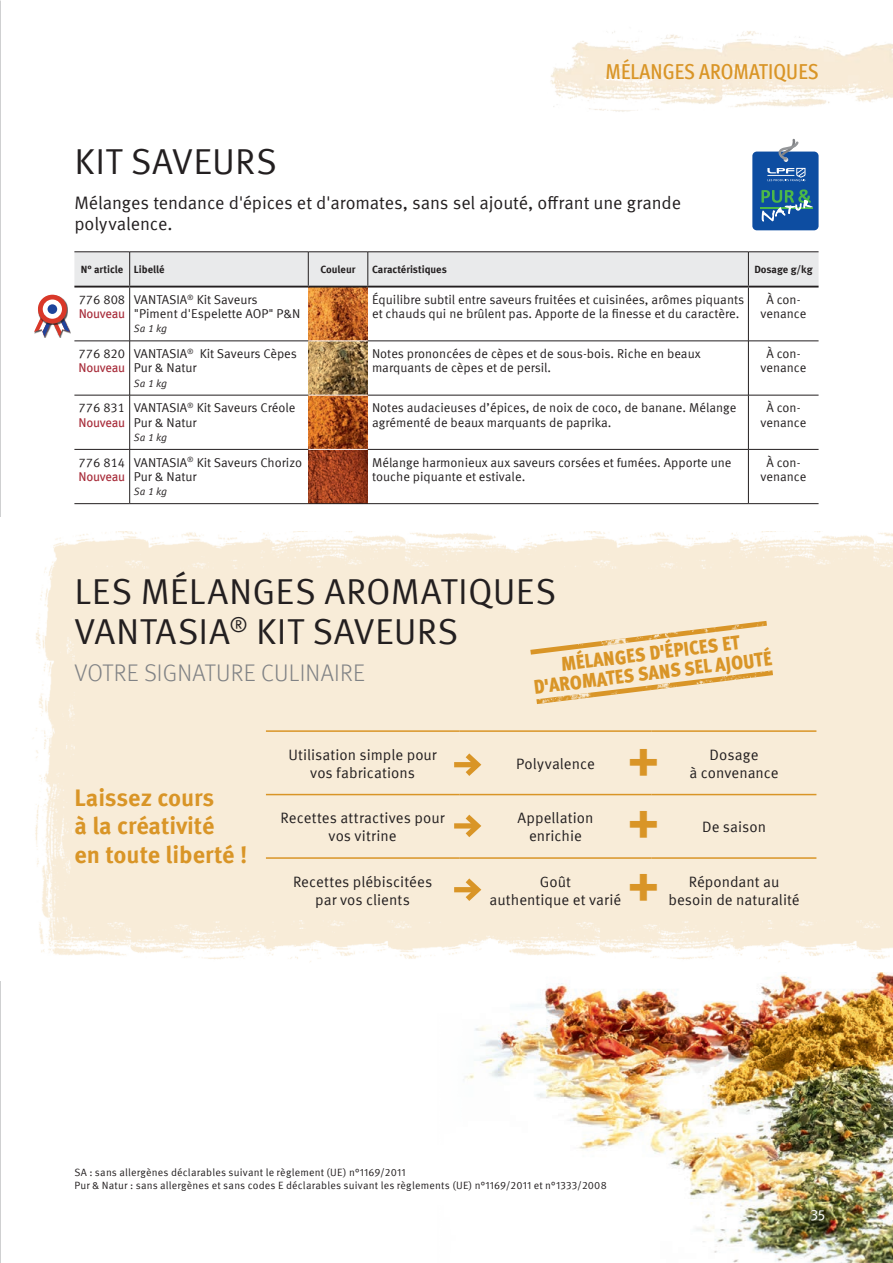
<style>
.page{position:relative;width:893px;height:1263px;background:#fff}
.page>*{position:absolute;margin:0;border:0;box-sizing:border-box;transform-origin:0 0}
.t1{font:900 42.75px/62.6px "Meta Pro";color:#d99527;text-align:justify}
.t2{font:36px/39.6px "Meta Pro";letter-spacing:.01em;color:#231f20}
.t3{font:700 24px/28.8px "Meta Pro";color:#d99527}
.t4{font:300 24px "Meta Pro";letter-spacing:.01em;color:#808285}
.t5{font:500 condensed 21.6px "Meta Pro";letter-spacing:.005em;color:#d99527}
.t6{font:900 condensed 19.65px/19.6px "Meta Pro";color:#d99527;text-align:center}
.t7{font:18px/21.6px "Meta Pro";letter-spacing:-.01em;color:#231f20}
.t8{font:15px/18px "Meta Pro";color:#231f20;text-align:center}
.t9{font:15px "Meta Pro";color:#fff}
.t10{font:12.75px/14.2px "Meta Pro";color:#231f20}
.t11{font:12.75px "Meta Pro";letter-spacing:-.025em;color:#a72b39}
.t12{font:10.5px/12.6px "Meta Pro";letter-spacing:.02em;color:#231f20}
.t13{font:700 10.5px "Meta Pro";color:#231f20}
.t14{font:italic 10.5px "Meta Pro";letter-spacing:-.01em;color:#231f20}
</style>
<div class="page">
<img style="left:0;top:0;width:1px;height:1263px">
<img style="left:465px;top:972px;width:428px;height:291px">
<svg style="left:804px;top:1205px;width:26px;height:21px"></svg>
<img style="left:550px;top:31px;width:343px;height:81px">
<div style="left:17px;top:531px;width:876px;height:433px;background:#f8ecd8"></div>
<img style="left:0;top:517px;width:507px;height:51px">
<img style="left:507px;top:531px;width:386px;height:37px">
<img style="left:498px;top:920px;width:395px;height:44px">
<img style="left:74px;top:920px;width:424px;height:44px">
<img style="left:0;top:523px;width:74px;height:457px">
<img style="left:308px;top:342px;width:60px;height:107px">
<svg style="left:308px;top:450px;width:60px;height:53px"></svg>
<svg style="left:308px;top:288px;width:60px;height:53px"></svg>
<div style="left:74px;top:253px;width:745px;height:33px;background:#e9eaeb"></div>
<hr style="left:748px;top:395px;width:1px;height:54px;background:#231f20">
<hr style="left:129px;top:252px;width:1px;height:34px;background:#231f20">
<hr style="left:748px;top:252px;width:1px;height:34px;background:#231f20">
<hr style="left:74px;top:252px;width:56px;height:1px;background:#231f20">
<hr style="left:130px;top:252px;width:178px;height:1px;background:#231f20">
<hr style="left:308px;top:252px;width:60px;height:1px;background:#231f20">
<hr style="left:368px;top:252px;width:380px;height:1px;background:#231f20">
<hr style="left:748px;top:252px;width:71px;height:1px;background:#231f20">
<hr style="left:308px;top:395px;width:60px;height:1px;background:#fff">
<hr style="left:748px;top:341px;width:1px;height:54px;background:#231f20">
<hr style="left:748px;top:395px;width:71px;height:1px;background:#231f20">
<hr style="left:748px;top:288px;width:1px;height:53px;background:#231f20">
<hr style="left:748px;top:450px;width:1px;height:53px;background:#231f20">
<hr style="left:748px;top:449px;width:71px;height:1px;background:#231f20">
<hr style="left:748px;top:341px;width:71px;height:1px;background:#231f20">
<hr style="left:748px;top:503px;width:71px;height:1px;background:#231f20">
<hr style="left:308px;top:252px;width:1px;height:34px;background:#231f20">
<hr style="left:368px;top:252px;width:1px;height:34px;background:#231f20">
<hr style="left:308px;top:503px;width:60px;height:1px;background:#231f20">
<hr style="left:74px;top:286px;width:56px;height:2px;background:#231f20">
<hr style="left:130px;top:286px;width:178px;height:2px;background:#231f20">
<hr style="left:368px;top:286px;width:380px;height:2px;background:#231f20">
<hr style="left:748px;top:286px;width:71px;height:2px;background:#231f20">
<hr style="left:308px;top:286px;width:60px;height:2px;background:#231f20">
<hr style="left:129px;top:288px;width:1px;height:53px;background:#231f20">
<hr style="left:129px;top:341px;width:1px;height:54px;background:#231f20">
<hr style="left:129px;top:395px;width:1px;height:54px;background:#231f20">
<hr style="left:129px;top:450px;width:1px;height:53px;background:#231f20">
<hr style="left:74px;top:341px;width:56px;height:1px;background:#231f20">
<hr style="left:130px;top:341px;width:178px;height:1px;background:#231f20">
<hr style="left:368px;top:341px;width:380px;height:1px;background:#231f20">
<hr style="left:74px;top:395px;width:56px;height:1px;background:#231f20">
<hr style="left:130px;top:395px;width:178px;height:1px;background:#231f20">
<hr style="left:368px;top:395px;width:380px;height:1px;background:#231f20">
<hr style="left:74px;top:449px;width:56px;height:1px;background:#231f20">
<hr style="left:130px;top:449px;width:178px;height:1px;background:#231f20">
<hr style="left:368px;top:449px;width:380px;height:1px;background:#231f20">
<hr style="left:74px;top:503px;width:56px;height:1px;background:#231f20">
<hr style="left:130px;top:503px;width:178px;height:1px;background:#231f20">
<hr style="left:368px;top:503px;width:380px;height:1px;background:#231f20">
<hr style="left:266px;top:794px;width:193px;height:1px;background:#d99527">
<hr style="left:459px;top:794px;width:193px;height:1px;background:#d99527">
<hr style="left:652px;top:794px;width:164px;height:1px;background:#d99527">
<hr style="left:266px;top:857px;width:193px;height:2px;background:#d99527">
<hr style="left:459px;top:857px;width:193px;height:2px;background:#d99527">
<hr style="left:652px;top:857px;width:164px;height:2px;background:#d99527">
<hr style="left:266px;top:730px;width:193px;height:2px;background:#d99527">
<hr style="left:459px;top:730px;width:193px;height:2px;background:#d99527">
<hr style="left:652px;top:730px;width:164px;height:2px;background:#d99527">
<div style="left:45px;top:301px;width:26px;height:37px;background:#231f20;opacity:.75"></div>
<div style="left:34px;top:301px;width:26px;height:37px;background:#231f20;opacity:.75"></div>
<svg style="left:34px;top:301px;width:36px;height:36px"></svg>
<div style="left:38px;top:295px;width:30px;height:29px;background:#231f20;opacity:.75"></div>
<div style="left:38px;top:295px;width:29px;height:29px;background:#d93829;border-radius:50%"></div>
<svg style="left:43px;top:299px;width:19px;height:20px"></svg>
<div style="left:48px;top:304px;width:9px;height:10px;background:#1d449b;border-radius:50%"></div>
<div style="left:752px;top:152px;width:67px;height:78px;background:#0d4da1;border-radius:4px"></div>
<hr style="left:760px;top:207px;width:53px;height:2px;background:#4cb848">
<svg style="left:774px;top:139px;width:27px;height:23px"></svg>
<svg style="left:761px;top:189px;width:51px;height:32px"></svg>
<svg style="left:767px;top:168px;width:39px;height:14px"></svg>
<img style="left:530px;top:621px;width:237px;height:34px">
<img style="left:536px;top:670px;width:237px;height:34px">
<div style="left:454px;top:762px;width:23px;height:5px;background:#d99527"></div>
<svg style="left:460px;top:753px;width:22px;height:23px"></svg>
<div style="left:454px;top:823px;width:23px;height:5px;background:#d99527"></div>
<svg style="left:460px;top:814px;width:22px;height:23px"></svg>
<div style="left:454px;top:887px;width:23px;height:5px;background:#d99527"></div>
<svg style="left:460px;top:878px;width:22px;height:23px"></svg>
<h3 class="t5" style="left:606px;top:55px;width:215px">MÉLANGES AROMATIQUES</h3>
<h2 class="t2" style="left:75px;top:139px;width:204px">KIT SAVEURS</h2>
<h3 class="t7" style="left:74px;top:191px;width:608px">Mélanges tendance d'épices et d'aromates, sans sel ajouté, offrant une grande polyvalence.</h3>
<p class="t13" style="left:81px;top:261px;width:85px">N° article Libellé</p>
<p class="t13" style="left:321px;top:261px;width:36px">Couleur</p>
<p class="t13" style="left:372px;top:261px;width:76px">Caractéristiques</p>
<p class="t13" style="left:754px;top:261px;width:60px">Dosage g/kg</p>
<p class="t10" style="left:79px;top:291px;width:48px">776 808</p>
<p class="t11" style="left:79px;top:304px;width:48px">Nouveau</p>
<p class="t10" style="left:372px;top:291px;width:374px">Équilibre subtil entre saveurs fruitées et cuisinées, arômes piquants et chauds qui ne brûlent pas. Apporte de la finesse et du caractère.</p>
<p class="t10" style="left:761px;top:291px;width:47px;text-align:center">À con&shy;venance</p>
<p class="t10" style="left:134px;top:291px;width:168px">VANTASIA<sup>®</sup> Kit Saveurs "Piment d'Espelette AOP" P&amp;N</p>
<p class="t14" style="left:134px;top:321px;width:35px">Sa 1 kg</p>
<p class="t10" style="left:79px;top:346px;width:48px">776 820</p>
<p class="t11" style="left:79px;top:358px;width:48px">Nouveau</p>
<p class="t10" style="left:134px;top:346px;width:165px">VANTASIA<sup>®</sup> Kit Saveurs Cèpes<br>Pur &amp; Natur</p>
<p class="t14" style="left:134px;top:375px;width:35px">Sa 1 kg</p>
<p class="t10" style="left:372px;top:346px;width:330px">Notes prononcées de cèpes et de sous-bois. Riche en beaux marquants de cèpes et de persil.</p>
<p class="t10" style="left:761px;top:346px;width:47px;text-align:center">À con&shy;venance</p>
<p class="t10" style="left:79px;top:400px;width:48px">776 831</p>
<p class="t11" style="left:79px;top:412px;width:48px">Nouveau</p>
<p class="t10" style="left:134px;top:400px;width:163px">VANTASIA<sup>®</sup> Kit Saveurs Créole<br>Pur &amp; Natur</p>
<p class="t14" style="left:134px;top:429px;width:35px">Sa 1 kg</p>
<p class="t10" style="left:372px;top:400px;width:366px">Notes audacieuses d’épices, de noix de coco, de banane. Mélange agrémenté de beaux marquants de paprika.</p>
<p class="t10" style="left:761px;top:400px;width:47px;text-align:center">À con&shy;venance</p>
<p class="t10" style="left:79px;top:454px;width:48px">776 814</p>
<p class="t11" style="left:79px;top:467px;width:48px">Nouveau</p>
<p class="t10" style="left:134px;top:454px;width:170px">VANTASIA<sup>®</sup> Kit Saveurs Chorizo<br>Pur &amp; Natur</p>
<p class="t14" style="left:134px;top:484px;width:35px">Sa 1 kg</p>
<p class="t10" style="left:372px;top:454px;width:361px">Mélange harmonieux aux saveurs corsées et fumées. Apporte une touche piquante et estivale.</p>
<p class="t10" style="left:761px;top:454px;width:47px;text-align:center">À con&shy;venance</p>
<h2 class="t2" style="left:75px;top:569px;width:483px">LES MÉLANGES AROMATIQUES<br>VANTASIA<sup>®</sup> KIT SAVEURS</h2>
<h3 class="t6" style="left:530px;top:657px;width:241px;rotate:-7deg">MÉLANGES D'ÉPICES ET<br>D'AROMATES SANS SEL AJOUTÉ</h3>
<h3 class="t4" style="left:75px;top:656px;width:292px">VOTRE SIGNATURE CULINAIRE</h3>
<h3 class="t3" style="left:74px;top:781px;width:174px">Laissez cours<br>à la créativité<br>en toute liberté !</h3>
<p class="t8" style="left:288px;top:744px;width:150px">Utilisation simple pour vos fabrications</p>
<p class="t8" style="left:516px;top:753px;width:80px">Polyvalence</p>
<p class="t8" style="left:689px;top:744px;width:91px">Dosage<br>à convenance</p>
<p class="t8" style="left:280px;top:808px;width:166px">Recettes attractives pour vos vitrine</p>
<p class="t8" style="left:518px;top:808px;width:77px">Appellation enrichie</p>
<p class="t8" style="left:702px;top:817px;width:66px">De saison</p>
<p class="t8" style="left:293px;top:871px;width:141px">Recettes plébiscitées par vos clients</p>
<p class="t8" style="left:490px;top:871px;width:133px">Goût<br>authentique et varié</p>
<p class="t8" style="left:668px;top:871px;width:133px">Répondant au besoin de naturalité</p>
<h1 class="t1" style="left:628px;top:729px;width:32px">+ + +</h1>
<p class="t12" style="left:74px;top:1165px;width:534px">SA : sans allergènes déclarables suivant le règlement (UE) n°1169/2011<br>Pur &amp; Natur : sans allergènes et sans codes E déclarables suivant les règlements (UE) n°1169/2011 et n°1333/2008</p>
<p class="t9" style="left:810px;top:1203px;width:17px">35</p>
</div>
